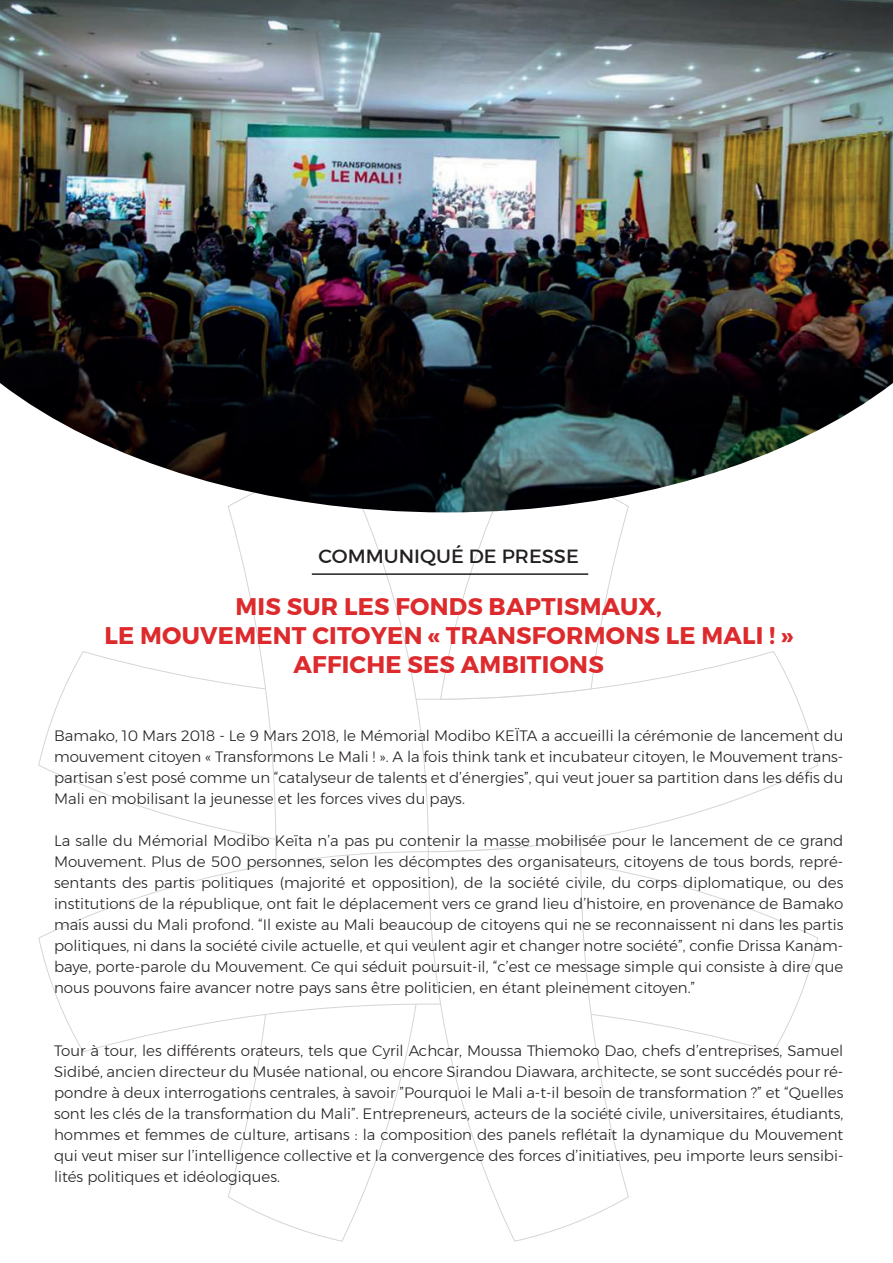
<style>
.page{position:relative;width:893px;height:1263px;background:#fff}
.page>*{position:absolute;margin:0;border:0;box-sizing:border-box;transform-origin:0 0}
.t1{font:700 24px/28.8px "Montserrat";letter-spacing:.01em;color:#dd2a2d;text-align:center}
.t2{font:19.5px "Montserrat";color:#231f20}
.t3{font:300 15px/21px "Montserrat";color:#231f20;text-align:justify}
</style>
<div class="page">
<svg style="left:38px;top:651px;width:781px;height:180px"></svg>
<svg style="left:227px;top:512px;width:200px;height:730px"></svg>
<svg style="left:38px;top:851px;width:781px;height:202px"></svg>
<svg style="left:427px;top:512px;width:203px;height:730px"></svg>
<img style="left:0;top:0;width:893px;height:512px">
<hr style="left:312px;top:573px;width:276px;height:2px;background:#231f20">
<h2 class="t2" style="left:319px;top:544px;width:262px">COMMUNIQUÉ DE PRESSE</h2>
<h1 class="t1" style="left:105px;top:593px;width:690px">MIS SUR LES FONDS BAPTISMAUX,<br>LE MOUVEMENT CITOYEN « TRANSFORMONS LE MALI ! »<br>AFFICHE SES AMBITIONS</h1>
<p class="t3" style="left:54px;top:725px;width:791px">Bamako, 10 Mars 2018 - Le 9 Mars 2018, le Mémorial Modibo KEÏTA a accueilli la cérémonie de lancement du mouvement citoyen « Transformons Le Mali ! ». A la fois think tank et incubateur citoyen, le Mouvement trans&shy;partisan s’est posé comme un “catalyseur de talents et d’énergies”, qui veut jouer sa partition dans les défis du Mali en mobilisant la jeunesse et les forces vives du pays.</p>
<p class="t3" style="left:54px;top:830px;width:791px">La salle du Mémorial Modibo Keïta n’a pas pu contenir la masse mobilisée pour le lancement de ce grand Mouvement. Plus de 500 personnes, selon les décomptes des organisateurs, citoyens de tous bords, repré&shy;sentants des partis politiques (majorité et opposition), de la société civile, du corps diplomatique, ou des institutions de la république, ont fait le déplacement vers ce grand lieu d’histoire, en provenance de Bamako mais aussi du Mali profond. “Il existe au Mali beaucoup de citoyens qui ne se reconnaissent ni dans les partis politiques, ni dans la société civile actuelle, et qui veulent agir et changer notre société”, confie Drissa Kanam&shy;baye, porte-parole du Mouvement. Ce qui séduit poursuit-il, “c’est ce message simple qui consiste à dire que nous pouvons faire avancer notre pays sans être politicien, en étant pleinement citoyen.”</p>
<p class="t3" style="left:54px;top:1040px;width:791px">Tour à tour, les différents orateurs, tels que Cyril Achcar, Moussa Thiemoko Dao, chefs d’entreprises, Samuel Sidibé, ancien directeur du Musée national, ou encore Sirandou Diawara, architecte, se sont succédés pour ré&shy;pondre à deux interrogations centrales, à savoir ”Pourquoi le Mali a-t-il besoin de transformation ?” et “Quelles sont les clés de la transformation du Mali”. Entrepreneurs, acteurs de la société civile, universitaires, étudiants, hommes et femmes de culture, artisans : la composition des panels reflétait la dynamique du Mouvement qui veut miser sur l’intelligence collective et la convergence des forces d’initiatives, peu importe leurs sensibi&shy;lités politiques et idéologiques.</p>
</div>
